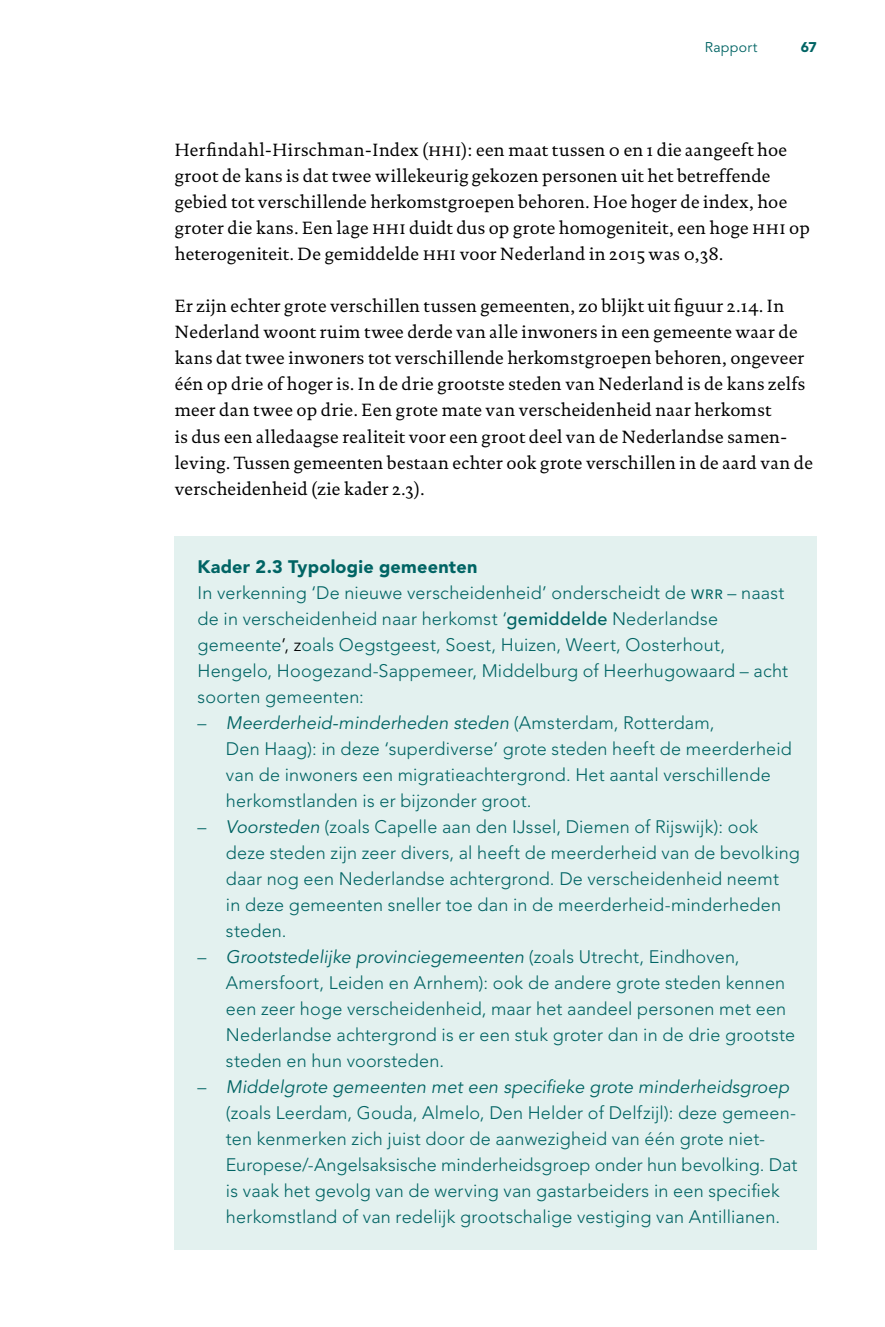
<style>
.page{position:relative;width:885px;height:1327px;background:#fff}
.page>*{position:absolute;margin:0;border:0;box-sizing:border-box;transform-origin:0 0}
.P_H__Block{font:300 18px/26px "Avenir LT Std";letter-spacing:.01em;color:#006464}
.P_first{font:18px/26px "DTL Documenta TOT";letter-spacing:.015em;color:#000}
.P_H{font:18px/26px "DTL Documenta TOT";letter-spacing:.015em;color:#000}
.H_Block{font:900 18px "Avenir LT Std";letter-spacing:.015em;color:#006464}
.t1{font:14px "Avenir LT Std";letter-spacing:.025em;color:#006464}
.t2{font:900 14px "Avenir LT Std";color:#006464}
.s1{font-family:"DTL Documenta TOT Caps"}
.s2{font-family:"Avenir Next";font-weight:400}
.s3{font-weight:500}
.s4{color:#000}
.s5{font-weight:400;font-style:italic}
</style>
<div class="page">
<div style="left:175px;top:536px;width:641px;height:63px;background:#e3f1ef"></div>
<div style="left:175px;top:558px;width:641px;height:171px;background:#e3f1ef"></div>
<div style="left:175px;top:703px;width:641px;height:130px;background:#e3f1ef"></div>
<div style="left:175px;top:807px;width:641px;height:156px;background:#e3f1ef"></div>
<div style="left:175px;top:937px;width:641px;height:156px;background:#e3f1ef"></div>
<div style="left:175px;top:1067px;width:641px;height:182px;background:#e3f1ef"></div>
<p class="t1" style="left:704px;top:40px;width:54px">Rapport</p>
<p class="t2" style="left:800px;top:39px;width:18px">67</p>
<p class="P_H" style="left:175px;top:137px;width:636px">Herfindahl-Hirschman-Index (<span class="s1">hhi</span>): een maat tussen 0 en 1 die aangeeft hoe groot de kans is dat twee willekeurig gekozen personen uit het betreffende gebied tot verschillende herkomstgroepen behoren. Hoe hoger de index, hoe groter die kans. Een lage <span class="s1">hhi</span> duidt dus op grote homogeniteit, een hoge <span class="s1">hhi</span> op heterogeniteit. De gemiddelde <span class="s1">hhi</span> voor Nederland in 2015 was 0,38.</p>
<p class="P_first" style="left:175px;top:293px;width:639px">Er zijn echter grote verschillen tussen gemeenten, zo blijkt uit figuur 2.14. In Nederland woont ruim twee derde van alle inwoners in een gemeente waar de kans dat twee inwoners tot verschillende herkomstgroepen behoren, ongeveer één op drie of hoger is. In de drie grootste steden van Nederland is de kans zelfs meer dan twee op drie. Een grote mate van verscheidenheid naar herkomst<br>is dus een alledaagse realiteit voor een groot deel van de Nederlandse samen&shy;leving. Tussen gemeenten bestaan echter ook grote verschillen in de aard van de verscheidenheid (zie kader 2.3).</p>
<p class="H_Block" style="left:197px;top:555px;width:281px">Kader 2.3 Typologie gemeenten</p>
<p class="P_H__Block" style="left:197px;top:579px;width:592px">In verkenning ‘De nieuwe verscheidenheid’ onderscheidt de <span class="s2">wrr</span> – naast de in verscheidenheid naar herkomst ‘<span class="s3">gemiddelde</span> Nederlandse gemeente<span class="s4">’, z</span>oals Oegstgeest, Soest, Huizen, Weert, Oosterhout, Hengelo, Hoogezand-Sappemeer, Middelburg of Heerhugowaard – acht soorten gemeenten:</p>
<p class="P_H__Block" style="left:226px;top:709px;width:567px;text-indent:-28px">– <span class="s5">Meerderheid-minderheden steden</span> (Amsterdam, Rotterdam,<br>Den Haag): in deze ‘superdiverse’ grote steden heeft de meerderheid van de inwoners een migratieachtergrond. Het aantal verschillende herkomstlanden is er bijzonder groot.</p>
<p class="P_H__Block" style="left:226px;top:813px;width:575px;text-indent:-28px">– <span class="s5">Voorsteden</span> (zoals Capelle aan den IJssel, Diemen of Rijswijk): ook deze steden zijn zeer divers, al heeft de meerderheid van de bevolking daar nog een Nederlandse achtergrond. De verscheidenheid neemt<br>in deze gemeenten sneller toe dan in de meerderheid-minderheden steden.</p>
<p class="P_H__Block" style="left:226px;top:943px;width:570px;text-indent:-28px">– <span class="s5">Grootstedelijke provinciegemeenten</span> (zoals Utrecht, Eindhoven, Amersfoort, Leiden en Arnhem): ook de andere grote steden kennen een zeer hoge verscheidenheid, maar het aandeel personen met een Nederlandse achtergrond is er een stuk groter dan in de drie grootste steden en hun voorsteden.</p>
<p class="P_H__Block" style="left:226px;top:1073px;width:573px;text-indent:-28px">– <span class="s5">Middelgrote gemeenten met een specifieke grote minderheidsgroep </span>(zoals Leerdam, Gouda, Almelo, Den Helder of Delfzijl): deze gemeen&shy;ten kenmerken zich juist door de aanwezigheid van één grote niet-Europese/-Angelsaksische minderheidsgroep onder hun bevolking. Dat is vaak het gevolg van de werving van gastarbeiders in een specifiek herkomstland of van redelijk grootschalige vestiging van Antillianen.</p>
</div>
